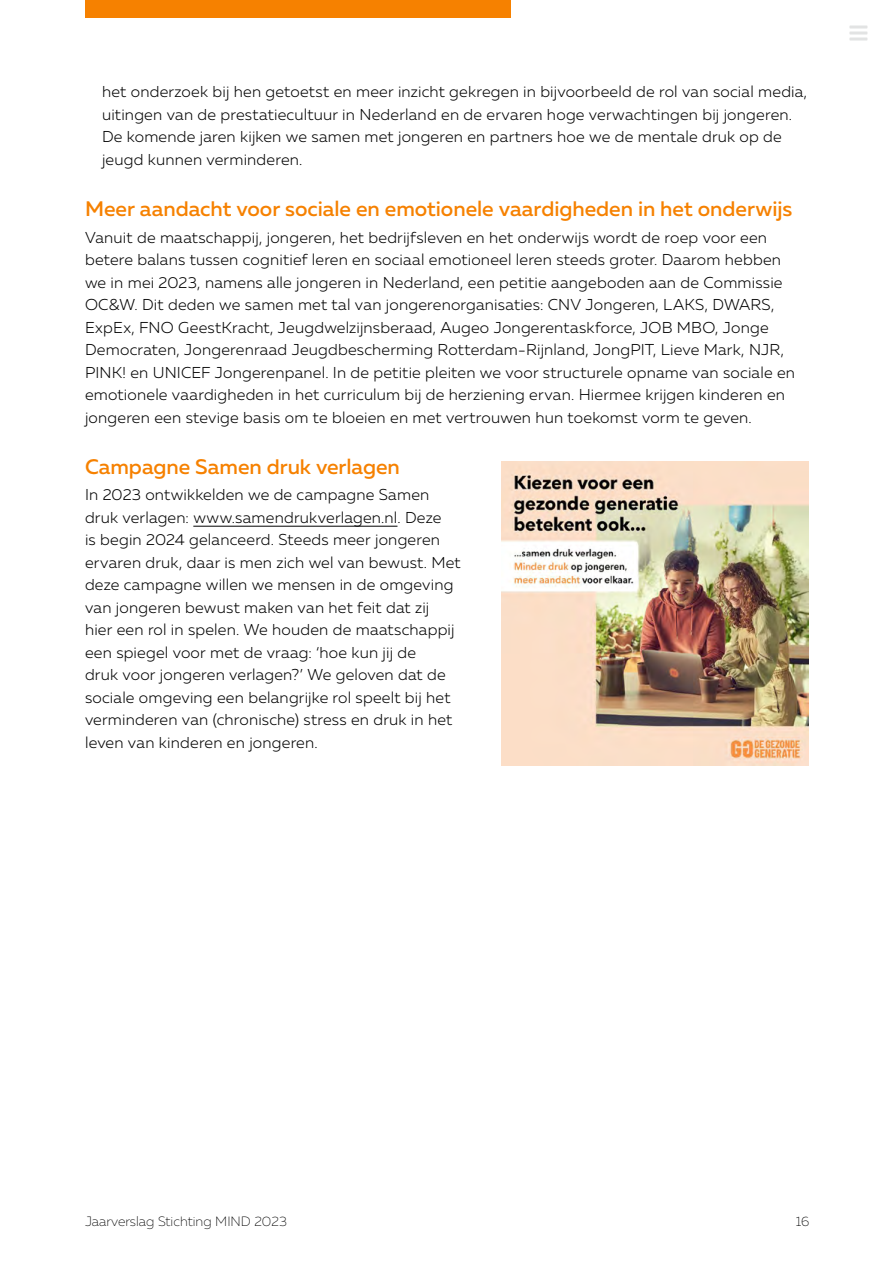
<style>
.page{position:relative;width:893px;height:1263px;background:#fff}
.page>*{position:absolute;margin:0;border:0;box-sizing:border-box;transform-origin:0 0}
.t1{font:500 21px "Muller";color:#f68100}
.t2{font:300 15.75px/22.5px "Muller";letter-spacing:.015em;color:#000}
.t3{font:200 13.5px "Muller";color:#000}
</style>
<div class="page">
<div style="left:85px;top:0;width:425px;height:17px;background:#f68100"></div>
<hr style="left:849px;top:38px;width:18px;height:3px;background:#e2e3e3">
<hr style="left:849px;top:32px;width:18px;height:3px;background:#e2e3e3">
<hr style="left:849px;top:26px;width:18px;height:3px;background:#e2e3e3">
<hr style="left:193px;top:526px;width:204px;height:1px;background:#000">
<img style="left:502px;top:461px;width:306px;height:304px">
<p class="t2" style="left:102px;top:80px;width:707px">het onderzoek bij hen getoetst en meer inzicht gekregen in bijvoorbeeld de rol van social media, uitingen van de prestatiecultuur in Nederland en de ervaren hoge verwachtingen bij jongeren.<br>De komende jaren kijken we samen met jongeren en partners hoe we de mentale druk op de jeugd kunnen verminderen.</p>
<h1 class="t1" style="left:85px;top:195px;width:709px">Meer aandacht voor sociale en emotionele vaardigheden in het onderwijs</h1>
<p class="t2" style="left:85px;top:226px;width:711px">Vanuit de maatschappij, jongeren, het bedrijfsleven en het onderwijs wordt de roep voor een betere balans tussen cognitief leren en sociaal emotioneel leren steeds groter. Daarom hebben we in mei 2023, namens alle jongeren in Nederland, een petitie aangeboden aan de Commissie OC&amp;W. Dit deden we samen met tal van jongerenorganisaties: CNV Jongeren, LAKS, DWARS, ExpEx, FNO GeestKracht, Jeugdwelzijnsberaad, Augeo Jongerentaskforce, JOB MBO, Jonge Democraten, Jongerenraad Jeugdbescherming Rotterdam-Rijnland, JongPIT, Lieve Mark, NJR, PINK! en UNICEF Jongerenpanel. In de petitie pleiten we voor structurele opname van sociale en emotionele vaardigheden in het curriculum bij de herziening ervan. Hiermee krijgen kinderen en jongeren een stevige basis om te bloeien en met vertrouwen hun toekomst vorm te geven.</p>
<h1 class="t1" style="left:85px;top:453px;width:316px">Campagne Samen druk verlagen</h1>
<p class="t2" style="left:85px;top:483px;width:377px">In 2023 ontwikkelden we de campagne Samen druk verlagen: www.samendrukverlagen.nl. Deze<br>is begin 2024 gelanceerd. Steeds meer jongeren ervaren druk, daar is men zich wel van bewust. Met deze campagne willen we mensen in de omgeving van jongeren bewust maken van het feit dat zij<br>hier een rol in spelen. We houden de maatschappij een spiegel voor met de vraag: ‘hoe kun jij de<br>druk voor jongeren verlagen?’ We geloven dat de sociale omgeving een belangrijke rol speelt bij het verminderen van (chronische) stress en druk in het leven van kinderen en jongeren.</p>
<p class="t3" style="left:85px;top:1213px;width:203px">Jaarverslag Stichting MIND 2023</p>
<p class="t3" style="left:796px;top:1213px;width:15px">16</p>
</div>
